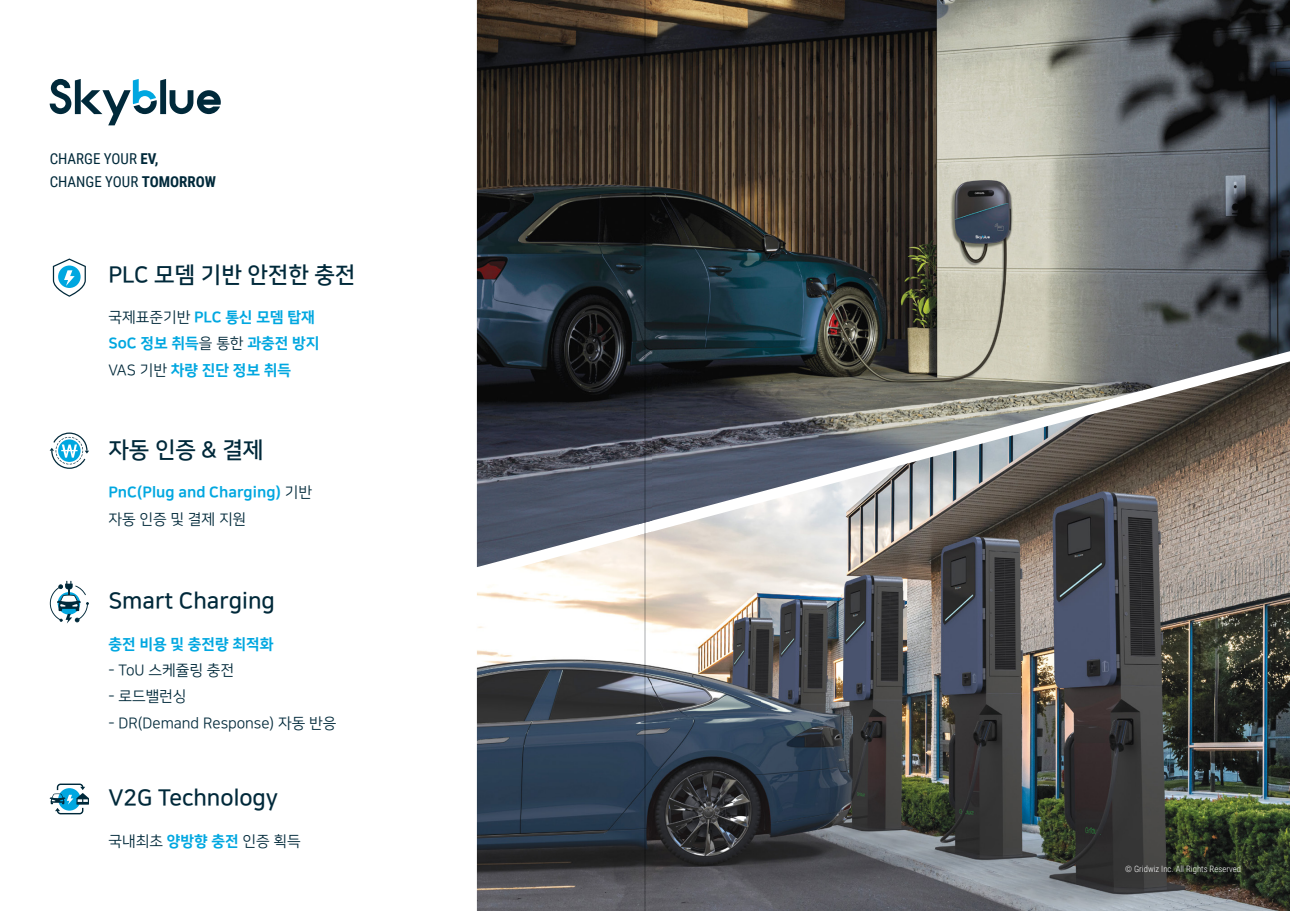
<style>
.page{position:relative;width:1290px;height:911px;background:#fff}
.page>*{position:absolute;margin:0;border:0;box-sizing:border-box;transform-origin:0 0}
.t1{font:22.5px "Nanum Square OTFB";color:#00293a}
.t2{font:15px/26.2px "Nanum Square OTFEB";color:#00a7e0}
.t3{font:15px "Nanum Square OTFR";color:#00293a}
.t4{font:15px/22.5px "Roboto Condensed";color:#00293a}
.t5{font:300 8.75px "Roboto Condensed";color:#fff}
.s1{font-weight:700}
.s2{font-family:"Nanum Square OTFR";color:#00293a}
.s3{font-family:"Nanum Square OTFEB";color:#00a7e0}
</style>
<div class="page">
<img style="left:652px;top:0;width:638px;height:361px">
<img style="left:652px;top:361px;width:638px;height:550px">
<img style="left:477px;top:0;width:175px;height:531px">
<img style="left:477px;top:531px;width:175px;height:380px">
<svg style="left:50px;top:79px;width:171px;height:46px"></svg>
<svg style="left:50px;top:581px;width:39px;height:42px"></svg>
<svg style="left:50px;top:783px;width:39px;height:31px"></svg>
<svg style="left:50px;top:432px;width:39px;height:37px"></svg>
<svg style="left:53px;top:258px;width:33px;height:39px"></svg>
<hr style="left:644px;top:0;width:2px;height:911px;background:#babcbe">
<p class="t4" style="left:50px;top:147px;width:168px">CHARGE YOUR <span class="s1">EV,<br></span>CHANGE YOUR <span class="s1">TOMORROW</span></p>
<h1 class="t1" style="left:108px;top:263px;width:248px">PLC 모뎀 기반 안전한 충전</h1>
<p class="t2" style="left:108px;top:304px;width:212px"><span class="s2">국제표준기반</span> PLC 통신 모뎀 탑재<br>SoC 정보 취득<span class="s2">을 통한</span> 과충전 방지<br><span class="s2">VAS 기반</span> 차량 진단 정보 취득</p>
<h1 class="t1" style="left:108px;top:438px;width:156px">자동 인증 &amp; 결제</h1>
<p class="t2" style="left:108px;top:480px;width:205px">PnC(Plug and Charging) <span class="s2">기반</span></p>
<p class="t3" style="left:108px;top:511px;width:139px">자동 인증 및 결제 지원</p>
<h1 class="t1" style="left:108px;top:589px;width:168px">Smart Charging</h1>
<p class="t2" style="left:108px;top:631px;width:167px">충전 비용 및 충전량 최적화</p>
<p class="t3" style="left:108px;top:662px;width:127px">- ToU 스케쥴링 충전</p>
<p class="t3" style="left:108px;top:689px;width:80px">- 로드밸런싱</p>
<p class="t3" style="left:108px;top:715px;width:229px">- DR(Demand Response) 자동 반응</p>
<h1 class="t1" style="left:108px;top:786px;width:171px">V2G Technology</h1>
<p class="t3" style="left:108px;top:833px;width:194px">국내최초 <span class="s3">양방향 충전</span> 인증 획득</p>
<p class="t5" style="left:1125px;top:863px;width:117px">© Gridwiz Inc. All Rights Reserved</p>
</div>
